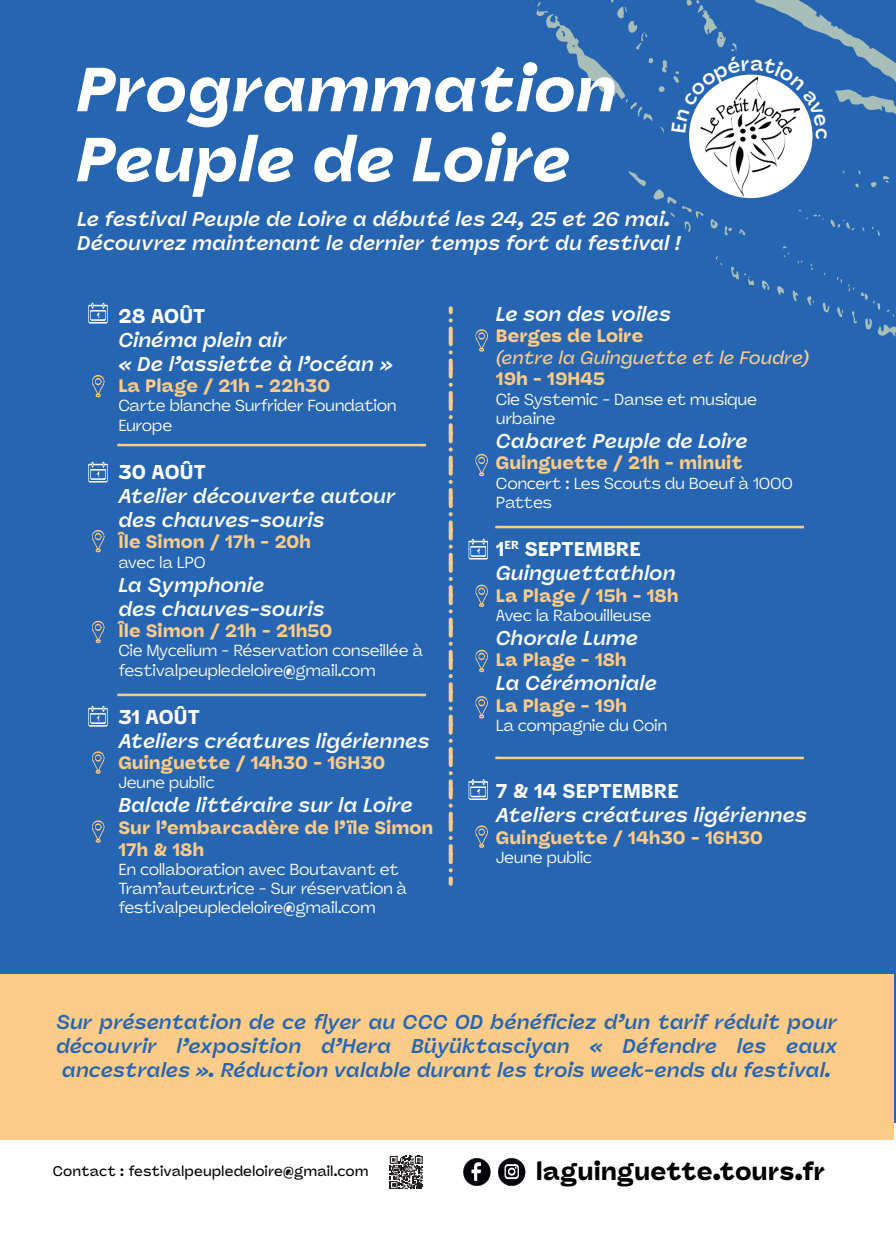
<style>
.page{position:relative;width:896px;height:1248px;background:#fff}
.page>*{position:absolute;margin:0;border:0;box-sizing:border-box;transform-origin:0 0}
.t1{font:italic 900 62px/70px "Panel Sans";color:#fff}
.t2{font:900 24.8px "Panel Sans";color:#000001}
.t3{font:italic 700 20px/24px "Panel Sans";color:#fcfefe}
.t4{font:italic 700 20px/24px "Panel Sans";color:#2665b1;text-align:justify}
.t5{font:900 20px "Panel Sans";color:#fcfefe}
.t6{font:900 18px/21.6px "Panel Sans";color:#fdcc89}
.t7{font:italic 500 18px "Panel Sans";color:#fdcc89}
.t8{font:16px/19.2px "Panel Sans";letter-spacing:-.025em;color:#fff}
.t9{font:500 14px "Panel Sans";color:#000001}
.s1{font-weight:900;font-style:normal}
</style>
<div class="page">
<div style="left:0;top:1px;width:896px;height:1121px;background:#2665b1"></div>
<svg style="left:762px;top:280px;width:7px;height:10px"></svg>
<svg style="left:777px;top:286px;width:7px;height:9px"></svg>
<svg style="left:822px;top:302px;width:7px;height:11px"></svg>
<svg style="left:792px;top:290px;width:6px;height:11px"></svg>
<svg style="left:807px;top:296px;width:7px;height:9px"></svg>
<svg style="left:810px;top:263px;width:3px;height:7px"></svg>
<svg style="left:837px;top:276px;width:59px;height:61px"></svg>
<svg style="left:783px;top:246px;width:6px;height:11px"></svg>
<svg style="left:731px;top:266px;width:23px;height:20px"></svg>
<div style="left:0;top:973px;width:894px;height:166px;background:#fdcc89"></div>
<svg style="left:463px;top:1158px;width:27px;height:27px"></svg>
<svg style="left:498px;top:1158px;width:27px;height:27px"></svg>
<svg style="left:390px;top:1155px;width:33px;height:33px"></svg>
<svg style="left:88px;top:302px;width:20px;height:21px"></svg>
<svg style="left:92px;top:375px;width:12px;height:22px"></svg>
<svg style="left:475px;top:329px;width:13px;height:23px"></svg>
<svg style="left:475px;top:453px;width:13px;height:23px"></svg>
<svg style="left:475px;top:584px;width:13px;height:23px"></svg>
<svg style="left:475px;top:649px;width:13px;height:23px"></svg>
<svg style="left:475px;top:696px;width:13px;height:22px"></svg>
<svg style="left:475px;top:825px;width:13px;height:22px"></svg>
<svg style="left:92px;top:530px;width:12px;height:22px"></svg>
<svg style="left:92px;top:620px;width:12px;height:23px"></svg>
<svg style="left:92px;top:751px;width:12px;height:22px"></svg>
<svg style="left:92px;top:820px;width:12px;height:22px"></svg>
<svg style="left:88px;top:461px;width:20px;height:21px"></svg>
<svg style="left:88px;top:705px;width:20px;height:21px"></svg>
<svg style="left:468px;top:538px;width:20px;height:21px"></svg>
<svg style="left:468px;top:779px;width:20px;height:21px"></svg>
<svg style="left:117px;top:693px;width:309px;height:3px"></svg>
<svg style="left:117px;top:443px;width:309px;height:3px"></svg>
<svg style="left:495px;top:525px;width:309px;height:3px"></svg>
<svg style="left:495px;top:756px;width:309px;height:3px"></svg>
<svg style="left:449px;top:308px;width:4px;height:4px"></svg>
<svg style="left:449px;top:320px;width:4px;height:563px"></svg>
<svg style="left:531px;top:0;width:365px;height:236px"></svg>
<h1 class="t1" style="left:76px;top:55px;width:542px">Programmation<br>Peuple de Loire</h1>
<p class="t3" style="left:77px;top:207px;width:605px">Le festival Peuple de Loire a débuté les 24, 25 et 26 mai.<br>Découvrez maintenant le dernier temps fort du festival !</p>
<p class="t5" style="left:118px;top:303px;width:88px">28 AOÛT</p>
<p class="t3" style="left:118px;top:328px;width:276px">Cinéma plein air<br>« De l’assiette à l’océan »</p>
<p class="t6" style="left:118px;top:375px;width:213px">La Plage / 21h - 22h30</p>
<p class="t8" style="left:118px;top:396px;width:280px">Carte blanche Surfrider Foundation<br>Europe</p>
<p class="t5" style="left:118px;top:459px;width:89px">30 AOÛT</p>
<p class="t3" style="left:118px;top:484px;width:279px">Atelier découverte autour des chauves-souris</p>
<p class="t6" style="left:118px;top:531px;width:194px">Île Simon / 17h - 20h</p>
<p class="t8" style="left:118px;top:552px;width:89px">avec la LPO</p>
<p class="t3" style="left:118px;top:572px;width:208px">La Symphonie<br>des chauves-souris</p>
<p class="t6" style="left:118px;top:620px;width:216px">Île Simon / 21h - 21h50</p>
<p class="t8" style="left:118px;top:641px;width:306px">Cie Mycelium - Réservation conseillée à festivalpeupledeloire@gmail.com</p>
<p class="t5" style="left:118px;top:704px;width:83px">31 AOÛT</p>
<p class="t3" style="left:118px;top:728px;width:313px">Ateliers créatures ligériennes</p>
<p class="t6" style="left:118px;top:752px;width:268px">Guinguette / 14h30 - 16H30</p>
<p class="t8" style="left:118px;top:773px;width:98px">Jeune public</p>
<p class="t3" style="left:118px;top:793px;width:296px">Balade littéraire sur la Loire</p>
<p class="t6" style="left:118px;top:817px;width:317px">Sur l’embarcadère de l’ïle Simon<br>17h &amp; 18h</p>
<p class="t8" style="left:118px;top:859px;width:290px">En collaboration avec Boutavant et<br>Tram’auteur.trice - Sur réservation à festivalpeupledeloire@gmail.com</p>
<p class="t3" style="left:496px;top:302px;width:176px">Le son des voiles</p>
<p class="t6" style="left:496px;top:325px;width:149px">Berges de Loire</p>
<p class="t7" style="left:496px;top:347px;width:315px">(entre la Guinguette et le Foudre)</p>
<p class="t6" style="left:496px;top:368px;width:111px">19h - 19H45</p>
<p class="t8" style="left:496px;top:389px;width:263px">Cie Systemic - Danse et musique urbaine</p>
<p class="t3" style="left:496px;top:429px;width:253px">Cabaret Peuple de Loire</p>
<p class="t6" style="left:496px;top:452px;width:248px">Guinguette / 21h - minuit</p>
<p class="t8" style="left:496px;top:473px;width:299px">Concert : Les Scouts du Boeuf à 1000<br>Pattes</p>
<p class="t3" style="left:496px;top:537px;width:181px"><span class="s1">1</span><sup>ER</sup> <span class="s1">SEPTEMBRE<br></span>Guinguettathlon</p>
<p class="t6" style="left:496px;top:584px;width:184px">La Plage / 15h - 18h</p>
<p class="t8" style="left:496px;top:605px;width:157px">Avec la Rabouilleuse</p>
<p class="t3" style="left:496px;top:626px;width:144px">Chorale Lume</p>
<p class="t6" style="left:496px;top:649px;width:132px">La Plage - 18h</p>
<p class="t3" style="left:496px;top:671px;width:162px">La Cérémoniale</p>
<p class="t6" style="left:496px;top:695px;width:133px">La Plage - 19h</p>
<p class="t8" style="left:496px;top:716px;width:173px">La compagnie du Coin</p>
<p class="t5" style="left:496px;top:779px;width:184px">7 &amp; 14 SEPTEMBRE</p>
<p class="t3" style="left:496px;top:803px;width:313px">Ateliers créatures ligériennes</p>
<p class="t6" style="left:496px;top:827px;width:268px">Guinguette / 14h30 - 16H30</p>
<p class="t8" style="left:496px;top:848px;width:98px">Jeune public</p>
<p class="t4" style="left:56px;top:1009px;width:783px">Sur présentation de ce flyer au CCC OD bénéficiez d’un tarif réduit pour découvrir l’exposition d’Hera Büyüktasciyan « Défendre les eaux ancestrales ». Réduction valable durant les trois week-ends du festival.</p>
<p class="t9" style="left:53px;top:1162px;width:317px">Contact : festivalpeupledeloire@gmail.com</p>
<p class="t2" style="left:536px;top:1156px;width:291px">laguinguette.tours.fr</p>
</div>
